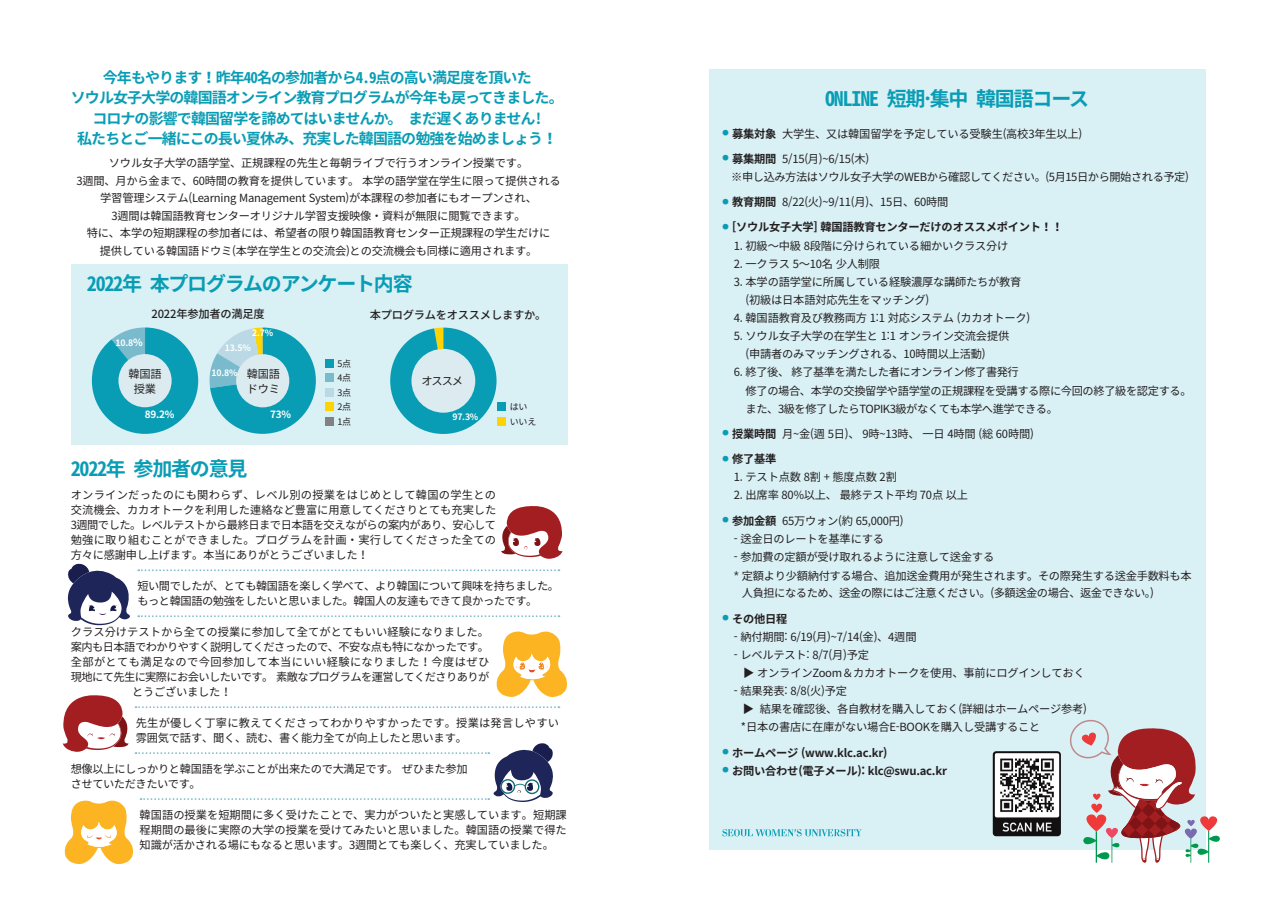
<style>
.page{position:relative;width:1276px;height:922px;background:#fff}
.page>*{position:absolute;margin:0;border:0;box-sizing:border-box;transform-origin:0 0}
.t1{font:700 20px "Noto Sans Mono CJ Kkr";letter-spacing:-.06em;color:#099db5}
.t2{font:700 15px/20.5px "Noto Sans Mono CJ Kkr";letter-spacing:-.06em;color:#099db5}
.t3{font:11.25px/15px "Noto Sans CJ Kjp";letter-spacing:-.02em;color:#231f20}
.t4{font:11.25px/18.1px "Noto Sans CJ Kjp";letter-spacing:-.04em;color:#231f20}
.t5{font:700 11.25px "Noto Sans CJ Kjp";letter-spacing:-.02em;color:#231f20}
.t6{font:11.25px/15px "Noto Sans CJ Kjp";letter-spacing:.015em;color:#231f20}
.t7{font:11.25px "Noto Sans CJ Kjp";letter-spacing:-.05em;color:#231f20}
.t8{font:11.25px "Noto Sans CJ Kjp";letter-spacing:-.055em;color:#231f20}
.t9{font:11.25px "Noto Sans CJ Kjp";letter-spacing:.005em;color:#231f20}
.t10{font:11.25px "Noto Sans CJ Kjp";letter-spacing:.035em;color:#231f20}
.t11{font:500 11.25px "Noto Sans CJ Kjp";letter-spacing:-.02em;color:#231f20}
.t12{font:700 10px "Noto Sans CJ Kjp";color:#fff}
.t13{font:9px "Noto Sans CJ Kjp";letter-spacing:-.02em;color:#231f20}
.t14{font:700 8.75px "Noto Sans CJ Kjp";letter-spacing:-.02em;color:#fff}
.s1{font-size:10px}
.s2{font-weight:700}
.s3{font-family:"Segoe UI";font-size:12.5px}
</style>
<div class="page">
<div style="left:709px;top:70px;width:496px;height:779px;background:#d9f0f5"></div>
<svg style="left:501px;top:506px;width:62px;height:53px"></svg>
<svg style="left:138px;top:569px;width:421px;height:2px"></svg>
<svg style="left:138px;top:615px;width:421px;height:2px"></svg>
<svg style="left:67px;top:563px;width:63px;height:62px"></svg>
<div style="left:71px;top:264px;width:496px;height:180px;background:#d9f0f5"></div>
<svg style="left:390px;top:327px;width:106px;height:107px"></svg>
<svg style="left:209px;top:327px;width:107px;height:107px"></svg>
<div style="left:411px;top:349px;width:64px;height:63px;background:#dbebf0;border-radius:50%"></div>
<div style="left:497px;top:402px;width:9px;height:9px;background:#099db5"></div>
<div style="left:497px;top:417px;width:9px;height:8px;background:#fed304"></div>
<svg style="left:92px;top:327px;width:106px;height:107px"></svg>
<div style="left:118px;top:354px;width:54px;height:53px;background:#dbebf0;border-radius:50%"></div>
<div style="left:236px;top:354px;width:53px;height:53px;background:#dbebf0;border-radius:50%"></div>
<div style="left:325px;top:359px;width:9px;height:9px;background:#099db5"></div>
<div style="left:325px;top:373px;width:9px;height:9px;background:#79bbcd"></div>
<div style="left:325px;top:388px;width:9px;height:8px;background:#bbd9e5"></div>
<div style="left:325px;top:402px;width:9px;height:9px;background:#fed304"></div>
<div style="left:325px;top:417px;width:9px;height:8px;background:#808285"></div>
<svg style="left:1070px;top:719px;width:150px;height:143px"></svg>
<img style="left:992px;top:751px;width:69px;height:85px">
<svg style="left:722px;top:829px;width:140px;height:7px"></svg>
<svg style="left:62px;top:631px;width:505px;height:233px"></svg>
<p class="t2" style="left:103px;top:67px;width:430px">今年もやります！昨年40名の参加者から4.9点の高い満足度を頂いた</p>
<p class="t2" style="left:92px;top:88px;width:473px;text-indent:-22px">ソウル女子大学の韓国語オンライン教育プログラムが今年も戻ってきました。コロナの影響で韓国留学を諦めてはいませんか。 まだ遅くありません!　</p>
<p class="t2" style="left:77px;top:129px;width:482px">私たちとご一緒にこの長い夏休み、充実した韓国語の勉強を始めましょう！</p>
<p class="t3" style="left:109px;top:156px;width:421px">ソウル女子大学の語学堂、正規課程の先生と毎朝ライブで行うオンライン授業です。</p>
<p class="t3" style="left:76px;top:173px;width:486px">3週間、月から金まで、60時間の教育を提供しています。 本学の語学堂在学生に限って提供される</p>
<p class="t3" style="left:100px;top:191px;width:438px">学習管理システム(Learning Management System)が本課程の参加者にもオープンされ、</p>
<p class="t3" style="left:87px;top:207px;width:465px;line-height:17.5px;text-align:center">3週間は韓国語教育センターオリジナル学習支援映像・資料が無限に閲覧できます。<br>特に、本学の短期課程の参加者には、希望者の限り韓国語教育センター正規課程の学生だけに</p>
<p class="t3" style="left:100px;top:243px;width:439px">提供している韓国語ドウミ(本学在学生との交流会)との交流機会も同様に適用されます。</p>
<p class="t1" style="left:87px;top:272px;width:327px">2022年 本プログラムのアンケート内容</p>
<p class="t11" style="left:152px;top:308px;width:115px">2022年参加者の満足度</p>
<p class="t14" style="left:116px;top:338px;width:29px">10.8<span class="s1">%</span></p>
<p class="t3" style="left:128px;top:366px;width:35px">韓国語</p>
<p class="t3" style="left:134px;top:381px;width:24px">授業</p>
<p class="t14" style="left:252px;top:328px;width:23px">2.7%</p>
<p class="t14" style="left:225px;top:343px;width:28px">13.5%</p>
<p class="t14" style="left:212px;top:367px;width:28px">10.8%</p>
<p class="t3" style="left:247px;top:366px;width:35px">韓国語</p>
<p class="t3" style="left:247px;top:381px;width:57px">ドウミ　　</p>
<p class="t12" style="left:145px;top:408px;width:31px">89.2%</p>
<p class="t12" style="left:270px;top:408px;width:23px">73%</p>
<p class="t1" style="left:71px;top:457px;width:178px">2022年 参加者の意見</p>
<p class="t13" style="left:337px;top:358px;width:15px">5点</p>
<p class="t13" style="left:337px;top:373px;width:15px">4点</p>
<p class="t13" style="left:337px;top:387px;width:15px">3点</p>
<p class="t13" style="left:337px;top:401px;width:15px">2点</p>
<p class="t13" style="left:337px;top:416px;width:15px">1点</p>
<p class="t11" style="left:370px;top:309px;width:178px">本プログラムをオススメしますか。</p>
<p class="t3" style="left:421px;top:373px;width:43px">オススメ</p>
<p class="t14" style="left:452px;top:412px;width:28px">97.3%</p>
<p class="t13" style="left:510px;top:401px;width:19px">はい</p>
<p class="t13" style="left:510px;top:416px;width:28px">いいえ</p>
<p class="t3" style="left:71px;top:487px;width:427px;text-align:justify">オンラインだったのにも関わらず、レベル別の授業をはじめとして韓国の学生との交流機会、カカオトークを利用した連絡など豊富に用意してくださりとても充実した3週間でした。レベルテストから最終日まで日本語を交えながらの案内があり、安心して勉強に取り組むことができました。プログラムを計画・実行してくださった全ての方々に感謝申し上げます。本当にありがとうございました！</p>
<p class="t4" style="left:137px;top:578px;width:423px;line-height:15px">短い間でしたが、とても韓国語を楽しく学べて、より韓国について興味を持ちました。もっと韓国語の勉強をしたいと思いました。韓国人の友達もできて良かったです。</p>
<p class="t9" style="left:71px;top:625px;width:420px">クラス分けテストから全ての授業に参加して全てがとてもいい経験になりました。</p>
<p class="t7" style="left:71px;top:640px;width:420px">案内も日本語でわかりやすく説明してくださったので、不安な点も特になかったです。</p>
<p class="t10" style="left:71px;top:655px;width:420px">全部がとても満足なので今回参加して本当にいい経験になりました！今度はぜひ</p>
<p class="t8" style="left:71px;top:670px;width:420px">現地にて先生に実際にお会いしたいです。 素敵なプログラムを運営してくださりありが</p>
<p class="t3" style="left:132px;top:684px;width:101px">とうございました！</p>
<p class="t6" style="left:136px;top:715px;width:425px">先生が優しく丁寧に教えてくださってわかりやすかったです。授業は発言しやすい雰囲気で話す、聞く、読む、書く能力全てが向上したと思います。</p>
<p class="t3" style="left:71px;top:761px;width:398px">想像以上にしっかりと韓国語を学ぶことが出来たので大満足です。 ぜひまた参加させていただきたいです。</p>
<p class="t3" style="left:140px;top:807px;width:429px;text-align:justify">韓国語の授業を短期間に多く受けたことで、実力がついたと実感しています。短期課程期間の最後に実際の大学の授業を受けてみたいと思いました。韓国語の授業で得た知識が活かされる場にもなると思います。3週間とても楽しく、充実していました。</p>
<p class="t1" style="left:825px;top:88px;width:265px">ONLINE 短期·集中 韓国語コース</p>
<p class="t3" style="left:722px;top:126px;width:361px"><sup>●</sup> <span class="s2">募集対象</span> 大学生、又は韓国留学を予定している受験生(高校3年生以上)</p>
<p class="t3" style="left:722px;top:151px;width:148px"><sup>●</sup> <span class="s2">募集期間</span> 5/15(月)~6/15(木)</p>
<p class="t4" style="left:731px;top:168px;width:459px">※申し込み方法はソウル女子大学のWEBから確認してください。(5月15日から開始される予定)</p>
<p class="t3" style="left:722px;top:195px;width:227px"><sup>●</sup> <span class="s2">教育期間</span> 8/22(火)~9/11(月)、15日、60時間</p>
<p class="t5" style="left:722px;top:221px;width:342px"><sup>●</sup> [ソウル女子大学] 韓国語教育センターだけのオススメポイント！！</p>
<p class="t3" style="left:734px;top:238px;width:276px">1. 初級～中級 8段階に分けられている細かいクラス分け</p>
<p class="t3" style="left:734px;top:256px;width:148px">2. 一クラス 5～10名 少人制限</p>
<p class="t3" style="left:745px;top:273px;width:277px;line-height:18.1px;text-indent:-12px">3. 本学の語学堂に所属している経験濃厚な講師たちが教育(初級は日本語対応先生をマッチング)</p>
<p class="t3" style="left:734px;top:310px;width:298px">4. 韓国語教育及び教務両方 1:1 対応システム (カカオトーク)</p>
<p class="t3" style="left:745px;top:327px;width:265px;line-height:18.1px;text-indent:-12px">5. ソウル女子大学の在学生と 1:1 オンライン交流会提供(申請者のみマッチングされる、10時間以上活動)</p>
<p class="t4" style="left:745px;top:363px;width:447px;text-indent:-12px">6. 終了後、 終了基準を満たした者にオンライン修了書発行<br>修了の場合、本学の交換留学や語学堂の正規課程を受講する際に今回の終了級を認定する。また、3級を修了したらTOPIK3級がなくても本学へ進学できる。</p>
<p class="t3" style="left:722px;top:426px;width:313px"><sup>●</sup> <span class="s2">授業時間</span> 月~金(週 5日)、 9時~13時、 一日 4時間 (総 60時間)</p>
<p class="t5" style="left:722px;top:452px;width:55px"><sup>●</sup> 修了基準</p>
<p class="t3" style="left:734px;top:470px;width:165px">1. テスト点数 8割 + 態度点数 2割</p>
<p class="t3" style="left:734px;top:488px;width:236px">2. 出席率 80%以上、 最終テスト平均 70点 以上</p>
<p class="t3" style="left:722px;top:513px;width:183px"><sup>●</sup> <span class="s2">参加金額</span> 65万ウォン(約 65,000円)</p>
<p class="t3" style="left:734px;top:531px;width:152px">- 送金日のレートを基準にする</p>
<p class="t3" style="left:734px;top:549px;width:262px">- 参加費の定額が受け取れるように注意して送金する</p>
<p class="t3" style="left:742px;top:567px;width:451px;line-height:17.5px;text-indent:-8px"><span class="s3">*</span> 定額より少額納付する場合、追加送金費用が発生されます。その際発生する送金手数料も本人負担になるため、送金の際にはご注意ください。(多額送金の場合、返金できない。)</p>
<p class="t5" style="left:722px;top:612px;width:66px"><sup>●</sup> その他日程</p>
<p class="t3" style="left:734px;top:629px;width:184px">- 納付期間: 6/19(月)~7/14(金)、4週間</p>
<p class="t3" style="left:743px;top:645px;width:343px;line-height:18.1px;text-indent:-10px">- レベルテスト: 8/7(月)予定<br>▶ オンラインZoom＆カカオトークを使用、事前にログインしておく</p>
<p class="t3" style="left:743px;top:682px;width:345px;line-height:18.1px;text-indent:-9px">- 結果発表: 8/8(火)予定<br>▶ 結果を確認後、各自教材を購入しておく(詳細はホームページ参考)</p>
<p class="t3" style="left:741px;top:719px;width:301px">*日本の書店に在庫がない場合E-BOOKを購入し受講すること</p>
<p class="t5" style="left:722px;top:746px;width:166px"><sup>●</sup> ホームページ (www.klc.ac.kr)</p>
<p class="t5" style="left:722px;top:764px;width:226px"><sup>●</sup> お問い合わせ(電子メール): klc@swu.ac.kr</p>
</div>
